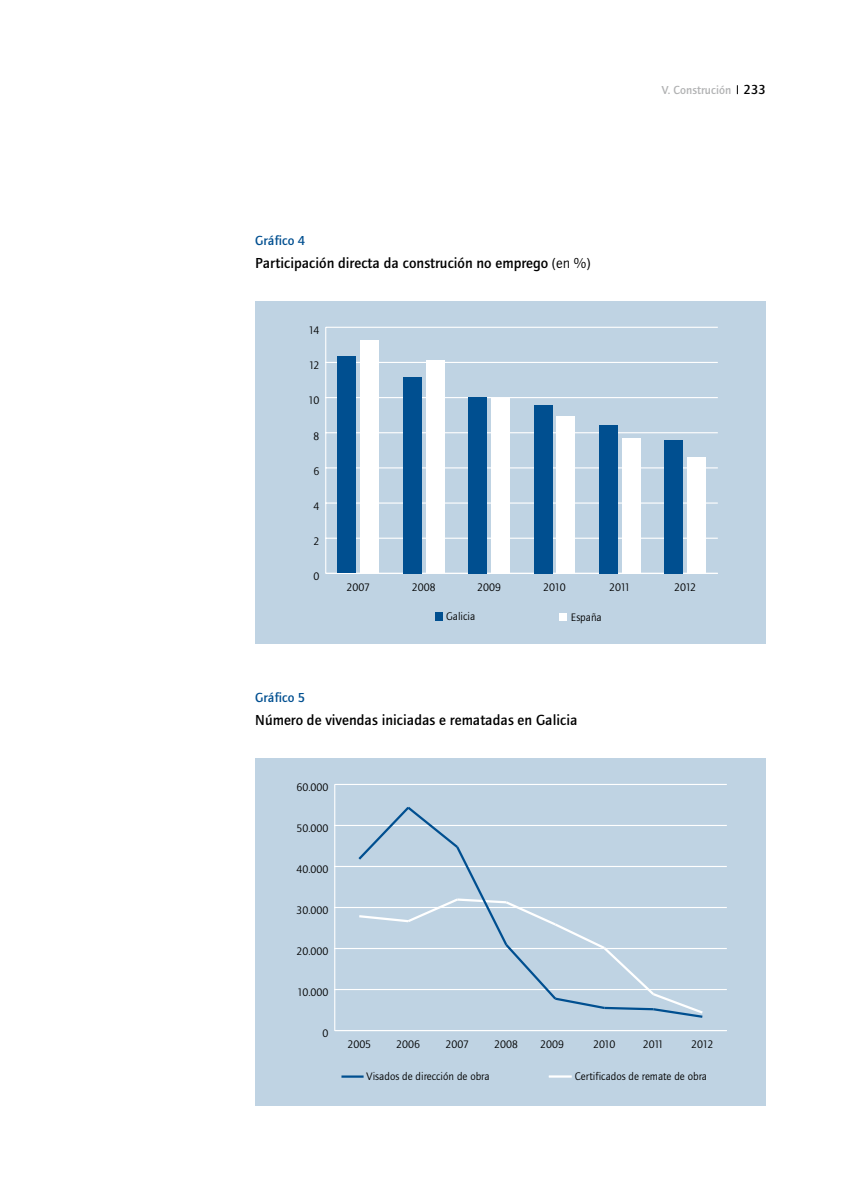
<style>
.page{position:relative;width:851px;height:1191px;background:#fff}
.page>*{position:absolute;margin:0;border:0;box-sizing:border-box;transform-origin:0 0}
.t1{font:500 15px "Foundry Journal";color:#000}
.t2{font:500 13.5px "Foundry Journal";color:#004f90}
.t3{font:500 12px "Foundry Journal";color:#b1b2b3}
.t4{font:11.25px "Foundry Journal";color:#000}
.s1{font-weight:400}
.s2{font-size:13.5px;color:#000}
</style>
<div class="page">
<div style="left:256px;top:301px;width:509px;height:343px;background:#bfd3e3"></div>
<hr style="left:325px;top:327px;width:1px;height:246px;background:#fff">
<hr style="left:326px;top:573px;width:391px;height:1px;background:#fff">
<hr style="left:326px;top:537px;width:391px;height:2px;background:#fff">
<hr style="left:326px;top:502px;width:391px;height:1px;background:#fff">
<hr style="left:326px;top:467px;width:391px;height:1px;background:#fff">
<hr style="left:326px;top:432px;width:391px;height:1px;background:#fff">
<hr style="left:326px;top:397px;width:391px;height:1px;background:#fff">
<hr style="left:326px;top:362px;width:391px;height:1px;background:#fff">
<hr style="left:326px;top:327px;width:391px;height:1px;background:#fff">
<div style="left:559px;top:613px;width:8px;height:8px;background:#fff"></div>
<div style="left:360px;top:340px;width:19px;height:233px;background:#fff"></div>
<div style="left:426px;top:360px;width:18px;height:213px;background:#fff"></div>
<div style="left:491px;top:397px;width:18px;height:176px;background:#fff"></div>
<div style="left:556px;top:416px;width:19px;height:157px;background:#fff"></div>
<div style="left:622px;top:438px;width:18px;height:135px;background:#fff"></div>
<div style="left:687px;top:456px;width:18px;height:117px;background:#fff"></div>
<div style="left:434px;top:612px;width:8px;height:8px;background:#004f90"></div>
<div style="left:338px;top:356px;width:18px;height:217px;background:#004f90"></div>
<div style="left:403px;top:377px;width:18px;height:196px;background:#004f90"></div>
<div style="left:468px;top:397px;width:18px;height:176px;background:#004f90"></div>
<div style="left:534px;top:405px;width:18px;height:168px;background:#004f90"></div>
<div style="left:599px;top:425px;width:18px;height:148px;background:#004f90"></div>
<div style="left:664px;top:440px;width:18px;height:133px;background:#004f90"></div>
<div style="left:256px;top:758px;width:509px;height:348px;background:#bfd3e3"></div>
<hr style="left:334px;top:784px;width:1px;height:246px;background:#fff">
<hr style="left:335px;top:1030px;width:391px;height:1px;background:#fff">
<hr style="left:335px;top:989px;width:391px;height:1px;background:#fff">
<hr style="left:335px;top:948px;width:391px;height:1px;background:#fff">
<hr style="left:335px;top:907px;width:391px;height:1px;background:#fff">
<hr style="left:335px;top:866px;width:391px;height:1px;background:#fff">
<hr style="left:335px;top:825px;width:391px;height:1px;background:#fff">
<hr style="left:335px;top:784px;width:391px;height:1px;background:#fff">
<hr style="left:548px;top:1075px;width:23px;height:2px;background:#fff">
<hr style="left:341px;top:1075px;width:22px;height:2px;background:#004f90">
<svg style="left:358px;top:807px;width:345px;height:211px"></svg>
<p class="t2" style="left:255px;top:233px;width:52px">Gráfico 4</p>
<h1 class="t1" style="left:255px;top:254px;width:337px">Participación directa da construción no emprego <span class="s1">(en %)</span></h1>
<p class="t4" style="left:308px;top:324px;width:13px">14</p>
<p class="t4" style="left:309px;top:359px;width:12px">12</p>
<p class="t4" style="left:308px;top:394px;width:13px">10</p>
<p class="t4" style="left:313px;top:430px;width:7px">8</p>
<p class="t4" style="left:313px;top:465px;width:7px">6</p>
<p class="t4" style="left:313px;top:500px;width:7px">4</p>
<p class="t4" style="left:313px;top:535px;width:7px">2</p>
<p class="t4" style="left:313px;top:570px;width:7px">0</p>
<p class="t3" style="left:661px;top:83px;width:105px">V. Construción <span class="s2">233</span></p>
<p class="t4" style="left:346px;top:581px;width:25px">2007</p>
<p class="t4" style="left:411px;top:581px;width:25px">2008</p>
<p class="t4" style="left:477px;top:581px;width:25px">2009</p>
<p class="t4" style="left:543px;top:581px;width:24px">2010</p>
<p class="t4" style="left:609px;top:581px;width:23px">2011</p>
<p class="t4" style="left:674px;top:581px;width:24px">2012</p>
<p class="t4" style="left:446px;top:610px;width:31px">Galicia</p>
<p class="t4" style="left:571px;top:610px;width:32px">España</p>
<p class="t2" style="left:255px;top:690px;width:52px">Gráfico 5</p>
<h1 class="t1" style="left:255px;top:711px;width:324px">Número de vivendas iniciadas e rematadas en Galicia</h1>
<p class="t4" style="left:296px;top:781px;width:34px">60.000</p>
<p class="t4" style="left:296px;top:822px;width:34px">50.000</p>
<p class="t4" style="left:296px;top:863px;width:34px">40.000</p>
<p class="t4" style="left:296px;top:904px;width:34px">30.000</p>
<p class="t4" style="left:296px;top:945px;width:34px">20.000</p>
<p class="t4" style="left:297px;top:986px;width:33px">10.000</p>
<p class="t4" style="left:322px;top:1027px;width:7px">0</p>
<p class="t4" style="left:347px;top:1038px;width:25px">2005</p>
<p class="t4" style="left:396px;top:1038px;width:25px">2006</p>
<p class="t4" style="left:445px;top:1038px;width:25px">2007</p>
<p class="t4" style="left:494px;top:1038px;width:25px">2008</p>
<p class="t4" style="left:540px;top:1038px;width:25px">2009</p>
<p class="t4" style="left:593px;top:1038px;width:24px">2010</p>
<p class="t4" style="left:642px;top:1038px;width:23px">2011</p>
<p class="t4" style="left:691px;top:1038px;width:24px">2012</p>
<p class="t4" style="left:366px;top:1069px;width:124px">Visados de dirección de obra</p>
<p class="t4" style="left:574px;top:1069px;width:134px">Certificados de remate de obra</p>
</div>
